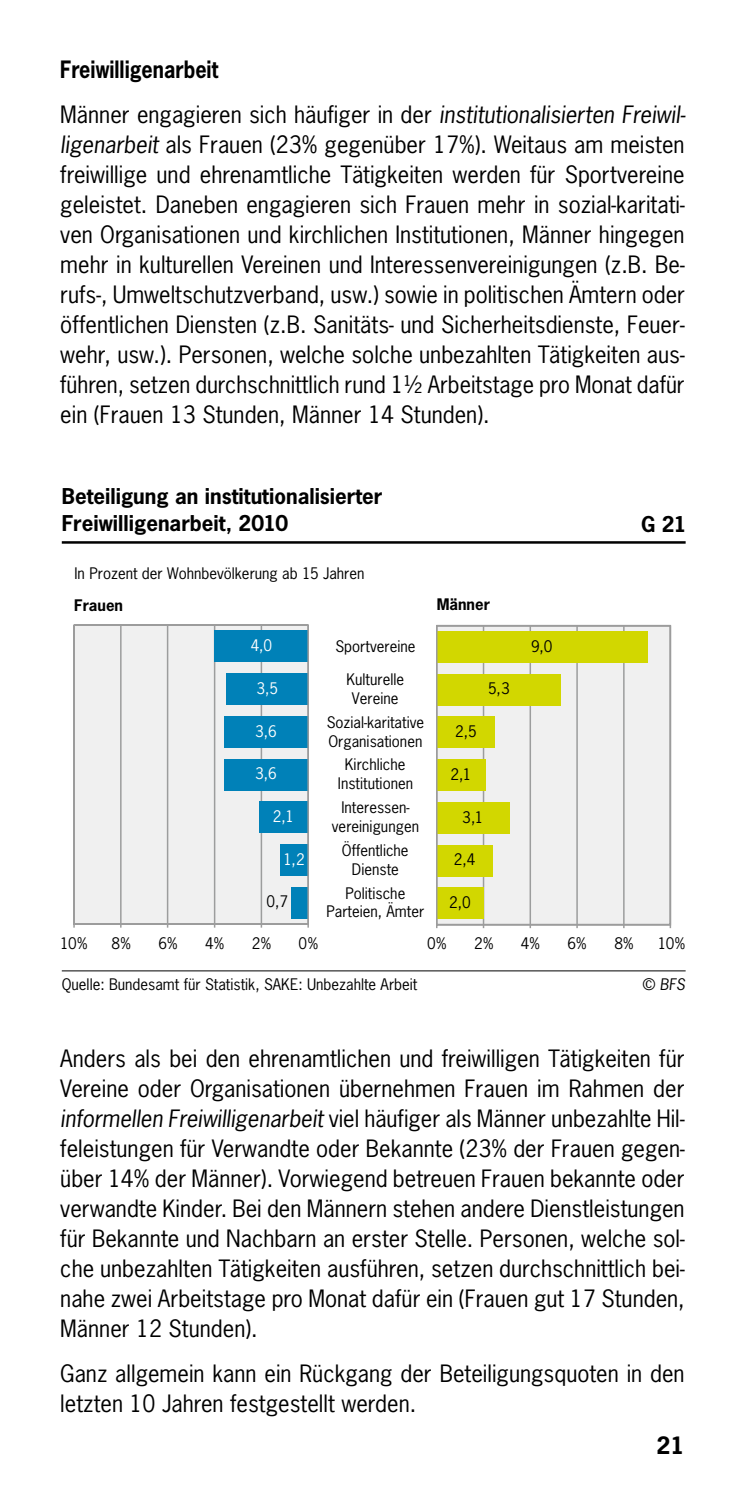
<style>
.page{position:relative;width:745px;height:1489px;background:#fff}
.page>*{position:absolute;margin:0;border:0;box-sizing:border-box;transform-origin:0 0}
.Grundtext{font:22.5px/30px "News Gothic Std";color:#000;text-align:justify}
.untertitel_fett{font:700 22.5px "News Gothic Std";color:#000;scale:.88 1}
.untertitel_fett-2{font:700 22.5px "News Gothic Std";color:#000}
.t1{font:700 20.5px/26.5px "News Gothic Std";color:#000}
.t2{font:15px/19px "News Gothic Std";color:#000;text-align:center}
.t3{font:15px "News Gothic Std";color:#fff}
.t4{font:700 15px "News Gothic Std";color:#000}
.t5{font:italic 15px "News Gothic Std";color:#000}
.s1{font-style:italic}
.s2{font-style:normal}
</style>
<div class="page">
<hr style="left:62px;top:970px;width:623px;height:1px;background:#000">
<div style="left:436px;top:624px;width:235px;height:305px;background:#f0f0f0"></div>
<hr style="left:482px;top:625px;width:2px;height:299px;background:#9c9d9d">
<hr style="left:529px;top:625px;width:1px;height:299px;background:#9c9d9d">
<hr style="left:576px;top:625px;width:1px;height:299px;background:#9c9d9d">
<hr style="left:622px;top:625px;width:2px;height:299px;background:#9c9d9d">
<div style="left:436px;top:631px;width:211px;height:32px;background:#d2d700"></div>
<div style="left:436px;top:673px;width:124px;height:32px;background:#d2d700"></div>
<div style="left:436px;top:716px;width:58px;height:32px;background:#d2d700"></div>
<div style="left:436px;top:759px;width:49px;height:32px;background:#d2d700"></div>
<div style="left:436px;top:801px;width:73px;height:32px;background:#d2d700"></div>
<div style="left:436px;top:844px;width:56px;height:32px;background:#d2d700"></div>
<div style="left:436px;top:887px;width:47px;height:32px;background:#d2d700"></div>
<div style="left:73px;top:624px;width:236px;height:304px;background:#f0f0f0"></div>
<hr style="left:120px;top:625px;width:1px;height:299px;background:#9c9d9d">
<hr style="left:167px;top:625px;width:1px;height:299px;background:#9c9d9d">
<hr style="left:214px;top:625px;width:1px;height:299px;background:#9c9d9d">
<hr style="left:260px;top:625px;width:2px;height:299px;background:#9c9d9d">
<div style="left:214px;top:630px;width:94px;height:32px;background:#0081b8"></div>
<div style="left:226px;top:673px;width:82px;height:32px;background:#0081b8"></div>
<div style="left:224px;top:716px;width:84px;height:32px;background:#0081b8"></div>
<div style="left:224px;top:758px;width:84px;height:32px;background:#0081b8"></div>
<div style="left:259px;top:801px;width:49px;height:32px;background:#0081b8"></div>
<div style="left:280px;top:844px;width:28px;height:32px;background:#0081b8"></div>
<div style="left:291px;top:886px;width:17px;height:32px;background:#0081b8"></div>
<hr style="left:62px;top:541px;width:623px;height:2px;background:#000">
<hr style="left:307px;top:625px;width:2px;height:299px;background:#9c9c9c">
<hr style="left:435px;top:625px;width:2px;height:299px;background:#9c9c9c">
<p class="untertitel_fett" style="left:60px;top:54px;width:181px">Freiwilligenarbeit</p>
<p class="Grundtext" style="left:60px;top:99px;width:626px">Männer engagieren sich häufiger in der <span class="s1">institutionalisierten Freiwil&shy;ligenarbeit</span> als Frauen (23% gegenüber 17%). Weitaus am meisten freiwillige und ehrenamtliche Tätigkeiten werden für Sportvereine geleistet. Daneben engagieren sich Frauen mehr in sozial-karitati&shy;ven Organisationen und kirchlichen Institutionen, Männer hingegen mehr in kulturellen Vereinen und Interessenvereinigungen (z.B. Be&shy;rufs-, Umweltschutzverband, usw.) sowie in politischen Ämtern oder öffentlichen Diensten (z.B. Sanitäts- und Sicherheitsdienste, Feuer&shy;wehr, usw.). Personen, welche solche unbezahlten Tätigkeiten aus&shy;führen, setzen durchschnittlich rund 1½ Arbeitstage pro Monat dafür ein (Frauen 13 Stunden, Männer 14 Stunden).</p>
<p class="t1" style="left:62px;top:483px;width:322px">Beteiligung an institutionalisierter<br>Freiwilligenarbeit, 2010</p>
<p class="t2" style="left:74px;top:563px;width:291px">In Prozent der Wohnbevölkerung ab 15 Jahren</p>
<p class="t4" style="left:74px;top:595px;width:50px">Frauen</p>
<p class="t4" style="left:436px;top:595px;width:55px">Männer</p>
<p class="t3" style="left:250px;top:636px;width:23px">4,0</p>
<p class="t3" style="left:256px;top:678px;width:23px">3,5</p>
<p class="t3" style="left:255px;top:721px;width:23px">3,6</p>
<p class="t3" style="left:255px;top:764px;width:23px">3,6</p>
<p class="t3" style="left:273px;top:806px;width:23px">2,1</p>
<p class="t3" style="left:283px;top:849px;width:23px">1,2</p>
<p class="t2" style="left:266px;top:892px;width:23px">0,7</p>
<p class="t2" style="left:335px;top:636px;width:81px">Sportvereine</p>
<p class="t2" style="left:346px;top:669px;width:59px">Kulturelle<br>Vereine</p>
<p class="t2" style="left:326px;top:712px;width:99px;text-align:left">Sozial-karitative<br>Organisationen</p>
<p class="t2" style="left:338px;top:755px;width:77px">Kirchliche<br>Institutionen</p>
<p class="t2" style="left:332px;top:797px;width:89px">Interessen&shy;vereinigungen</p>
<p class="t2" style="left:342px;top:840px;width:68px">Öffentliche<br>Dienste</p>
<p class="t2" style="left:326px;top:883px;width:99px">Politische<br>Parteien, Ämter</p>
<p class="t2" style="left:487px;top:679px;width:23px">5,3</p>
<p class="t2" style="left:455px;top:721px;width:23px">2,5</p>
<p class="t2" style="left:450px;top:764px;width:23px">2,1</p>
<p class="t2" style="left:462px;top:807px;width:23px">3,1</p>
<p class="t2" style="left:453px;top:850px;width:23px">2,4</p>
<p class="t2" style="left:449px;top:892px;width:23px">2,0</p>
<p class="t2" style="left:531px;top:636px;width:23px">9,0</p>
<p class="t1" style="left:640px;top:510px;width:47px">G 21</p>
<p class="t2" style="left:60px;top:933px;width:29px">10%</p>
<p class="t2" style="left:111px;top:933px;width:21px">8%</p>
<p class="t2" style="left:158px;top:933px;width:21px">6%</p>
<p class="t2" style="left:205px;top:933px;width:21px">4%</p>
<p class="t2" style="left:252px;top:933px;width:21px">2%</p>
<p class="t2" style="left:298px;top:933px;width:21px">0%</p>
<p class="t2" style="left:427px;top:934px;width:21px">0%</p>
<p class="t2" style="left:473px;top:934px;width:21px">2%</p>
<p class="t2" style="left:520px;top:934px;width:21px">4%</p>
<p class="t2" style="left:567px;top:934px;width:21px">6%</p>
<p class="t2" style="left:614px;top:934px;width:21px">8%</p>
<p class="t2" style="left:657px;top:934px;width:29px">10%</p>
<p class="t2" style="left:62px;top:974px;width:357px">Quelle: Bundesamt für Statistik, SAKE: Unbezahlte Arbeit</p>
<p class="t5" style="left:642px;top:974px;width:44px"><span class="s2">©</span> BFS</p>
<p class="Grundtext" style="left:60px;top:1043px;width:625px">Anders als bei den ehrenamtlichen und freiwilligen Tätigkeiten für Vereine oder Organisationen übernehmen Frauen im Rahmen der <span class="s1">informellen Freiwilligenarbeit</span> viel häufiger als Männer unbezahlte Hil&shy;feleistungen für Verwandte oder Bekannte (23% der Frauen gegen&shy;über 14% der Männer). Vorwiegend betreuen Frauen bekannte oder verwandte Kinder. Bei den Männern stehen andere Dienstleistungen für Bekannte und Nachbarn an erster Stelle. Personen, welche sol&shy;che unbezahlten Tätigkeiten ausführen, setzen durchschnittlich bei&shy;nahe zwei Arbeitstage pro Monat dafür ein (Frauen gut 17 Stunden, Männer 12 Stunden).</p>
<p class="Grundtext" style="left:60px;top:1358px;width:625px">Ganz allgemein kann ein Rückgang der Beteiligungsquoten in den letzten 10 Jahren festgestellt werden.</p>
<p class="untertitel_fett-2" style="left:656px;top:1429px;width:29px">21</p>
</div>
